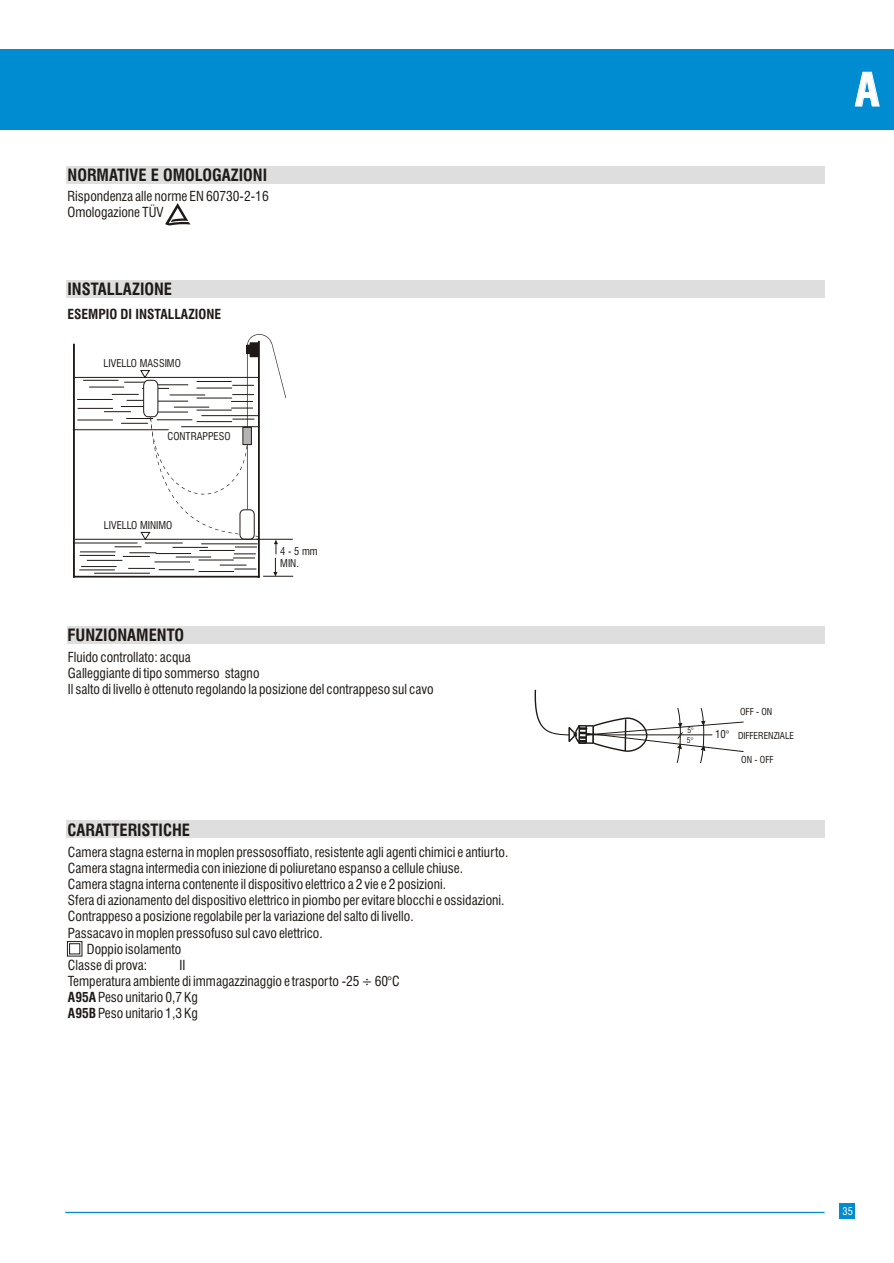
<style>
.page{position:relative;width:894px;height:1263px;background:#fff}
.page>*{position:absolute;margin:0;border:0;box-sizing:border-box;transform-origin:0 0}
.t1{font:700 45px "Swis 721 Cn BT";color:#fff}
.t2{font:700 16.5px "Swis 721 Cn BT";color:#1f1a17}
.t3{font:13.5px/16.2px "Swis 721 Cn BT";color:#1f1a17}
.t4{font:700 13.5px "Swis 721 Cn BT";color:#1f1a17}
.t5{font:10.5px/12.6px "Swis 721 Cn BT";color:#1f1a17}
.t6{font:10.5px "Swis 721 Cn BT";color:#fff}
.t7{font:9.3px "Swis 721 Cn BT";color:#1f1a17}
.t8{font:7.65px/9.8px "Swis 721 Cn BT";color:#1f1a17}
.s1{font-weight:700}
.s2{font-size:10.8px}
</style>
<div class="page">
<div style="left:67px;top:626px;width:758px;height:17px;background:#dedede"></div>
<div style="left:67px;top:280px;width:758px;height:17px;background:#dedede"></div>
<hr style="left:256px;top:539px;width:37px;height:1px;background:#1f1a17">
<hr style="left:263px;top:576px;width:30px;height:1px;background:#1f1a17">
<svg style="left:73px;top:334px;width:213px;height:244px"></svg>
<div style="left:67px;top:166px;width:758px;height:17px;background:#dedede"></div>
<svg style="left:165px;top:203px;width:25px;height:23px"></svg>
<div style="left:67px;top:821px;width:758px;height:17px;background:#dedede"></div>
<hr style="left:65px;top:1212px;width:760px;height:1px;background:#008cd1">
<div style="left:840px;top:1204px;width:15px;height:15px;background:#008cd1"></div>
<svg style="left:534px;top:690px;width:210px;height:73px"></svg>
<div style="left:67px;top:941px;width:15px;height:15px;border:1px solid #1f1a17"></div>
<div style="left:69px;top:943px;width:11px;height:11px;border:1px solid #1f1a17"></div>
<div style="left:0;top:49px;width:894px;height:81px;background:#008cd1"></div>
<p class="t2" style="left:68px;top:169px;width:201px">NORMATIVE E OMOLOGAZIONI</p>
<p class="t3" style="left:67px;top:190px;width:203px">Rispondenza alle norme EN 60730-2-16<br>Omologazione TÜV</p>
<p class="t2" style="left:68px;top:282px;width:106px">INSTALLAZIONE</p>
<p class="t4" style="left:67px;top:308px;width:155px">ESEMPIO DI INSTALLAZIONE</p>
<p class="t5" style="left:104px;top:358px;width:79px">LIVELLO MASSIMO</p>
<p class="t5" style="left:167px;top:431px;width:65px">CONTRAPPESO</p>
<p class="t5" style="left:104px;top:520px;width:70px">LIVELLO MINIMO</p>
<p class="t5" style="left:280px;top:546px;width:39px">4-5mm<br>MIN.</p>
<p class="t2" style="left:68px;top:629px;width:118px">FUNZIONAMENTO</p>
<p class="t3" style="left:68px;top:650px;width:367px">Fluido controllato: acqua<br>Galleggiante di tipo sommerso stagno<br>Il salto di livello è ottenuto regolando la posizione del contrappeso sul cavo</p>
<p class="t2" style="left:68px;top:823px;width:124px">CARATTERISTICHE</p>
<p class="t3" style="left:68px;top:845px;width:442px">Camera stagna esterna in moplen pressosoffiato, resistente agli agenti chimici e antiurto.</p>
<p class="t3" style="left:68px;top:861px;width:397px">Camera stagna intermedia con iniezione di poliuretano espanso a cellule chiuse.</p>
<p class="t3" style="left:68px;top:877px;width:380px">Camera stagna interna contenente il dispositivo elettrico a 2 vie e 2 posizioni.</p>
<p class="t3" style="left:68px;top:894px;width:438px">Sfera di azionamento del dispositivo elettrico in piombo per evitare blocchi e ossidazioni.</p>
<p class="t3" style="left:68px;top:910px;width:347px">Contrappeso a posizione regolabile per la variazione del salto di livello.</p>
<p class="t3" style="left:68px;top:926px;width:256px">Passacavo in moplen pressofuso sul cavo elettrico.</p>
<p class="t3" style="left:87px;top:942px;width:96px">Doppio isolamento</p>
<p class="t3" style="left:68px;top:958px;width:81px">Classe di prova:</p>
<p class="t3" style="left:68px;top:958px;width:333px;text-indent:112px">II<br>Temperatura ambiente di immagazzinaggio e trasporto -25 ÷ 60°C<br><span class="s1">A95A</span> Peso unitario 0,7 Kg<br><span class="s1">A95B</span> Peso unitario 1,3 Kg</p>
<h1 class="t1" style="left:855px;top:72px;width:26px">A</h1>
<p class="t7" style="left:740px;top:708px;width:34px">OFF - ON</p>
<p class="t8" style="left:687px;top:727px;width:8px">5°<br>5°</p>
<p class="t7" style="left:715px;top:732px;width:80px"><span class="s2">10°</span> DIFFERENZIALE</p>
<p class="t7" style="left:741px;top:756px;width:34px">ON - OFF</p>
<p class="t6" style="left:842px;top:1207px;width:12px">35</p>
</div>
